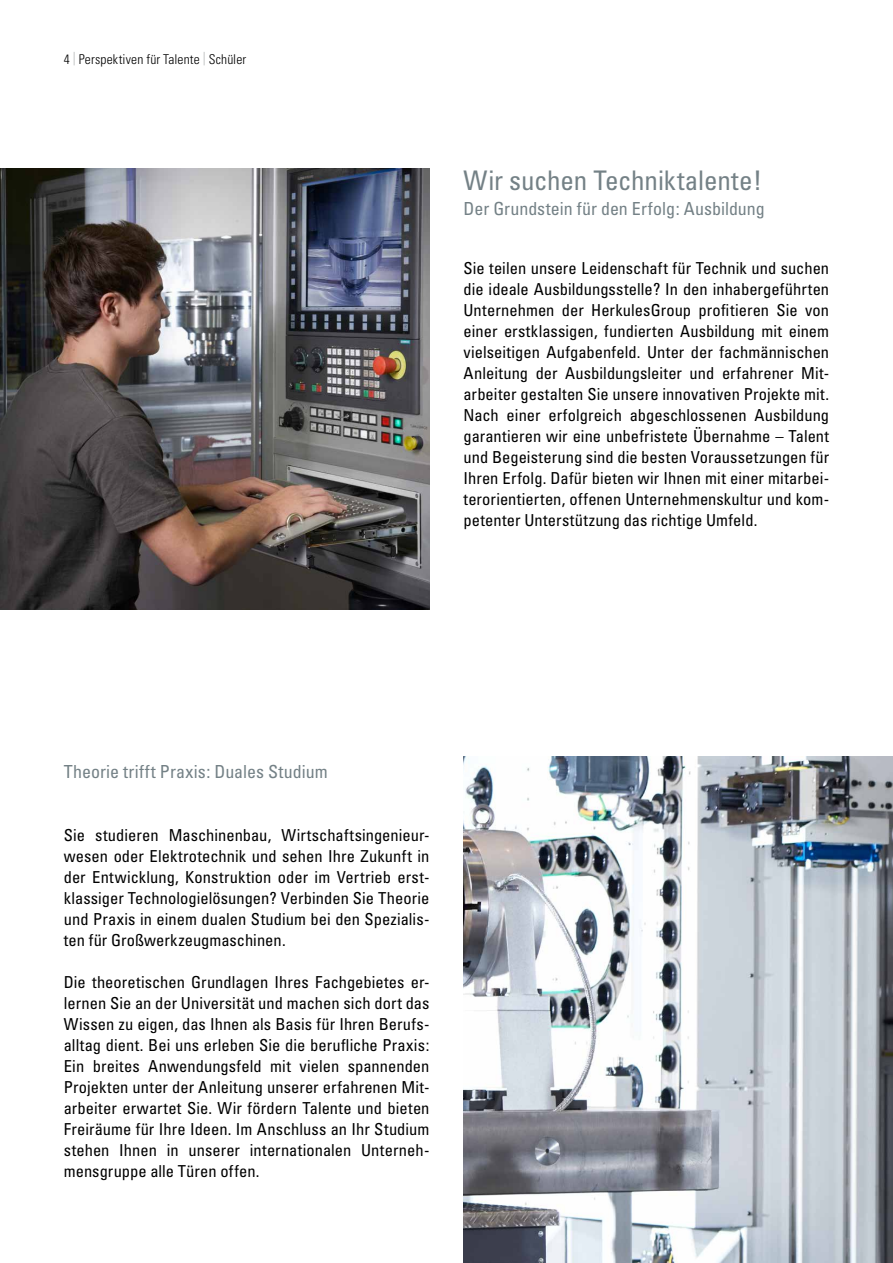
<style>
.page{position:relative;width:893px;height:1263px;background:#fff}
.page>*{position:absolute;margin:0;border:0;box-sizing:border-box;transform-origin:0 0}
.t1{font:condensed 27px "Univers";letter-spacing:-.005em;color:#748186}
.t2{font:condensed 18px "Univers";color:#748186}
.t3{font:condensed 16.5px/21px "Univers";letter-spacing:.005em;color:#000;text-align:justify}
.t4{font:300 condensed 13.5px "Univers";letter-spacing:.01em;color:#000}
.s1{color:#b1b4b4}
</style>
<div class="page">
<img style="left:0;top:169px;width:429px;height:441px">
<img style="left:463px;top:757px;width:430px;height:506px">
<p class="t4" style="left:64px;top:51px;width:184px">4 <span class="s1">|</span> Perspektiven für Talente <span class="s1">|</span> Schüler</p>
<h1 class="t1" style="left:463px;top:163px;width:300px">Wir suchen Techniktalente!</h1>
<p class="t2" style="left:463px;top:197px;width:303px">Der Grundstein für den Erfolg: Ausbildung</p>
<p class="t3" style="left:463px;top:257px;width:367px">Sie teilen unsere Leidenschaft für Technik und suchen die ideale Ausbildungsstelle? In den inhabergeführten Unternehmen der HerkulesGroup profitieren Sie von einer erstklassigen, fundierten Ausbildung mit einem vielseitigen Aufgabenfeld. Unter der fachmännischen Anleitung der Ausbildungsleiter und erfahrener Mit&shy;arbeiter gestalten Sie unsere innovativen Projekte mit.<br>Nach einer erfolgreich abgeschlossenen Ausbildung garantieren wir eine unbefristete Übernahme – Talent und Begeisterung sind die besten Voraussetzungen für Ihren Erfolg. Dafür bieten wir Ihnen mit einer mitarbei&shy;terorientierten, offenen Unternehmenskultur und kom&shy;petenter Unterstützung das richtige Umfeld.</p>
<p class="t2" style="left:64px;top:761px;width:265px">Theorie trifft Praxis: Duales Studium</p>
<p class="t3" style="left:64px;top:824px;width:367px">Sie studieren Maschinenbau, Wirtschaftsingenieur&shy;wesen oder Elektrotechnik und sehen Ihre Zukunft in der Entwicklung, Konstruktion oder im Vertrieb erst&shy;klassiger Technologielösungen? Verbinden Sie Theorie und Praxis in einem dualen Studium bei den Spezialis&shy;ten für Großwerkzeugmaschinen.</p>
<p class="t3" style="left:64px;top:971px;width:367px">Die theoretischen Grundlagen Ihres Fachgebietes er&shy;lernen Sie an der Universität und machen sich dort das Wissen zu eigen, das Ihnen als Basis für Ihren Berufs&shy;alltag dient. Bei uns erleben Sie die berufliche Praxis:<br>Ein breites Anwendungsfeld mit vielen spannenden Projekten unter der Anleitung unserer erfahrenen Mit&shy;arbeiter erwartet Sie. Wir fördern Talente und bieten Freiräume für Ihre Ideen. Im Anschluss an Ihr Studium stehen Ihnen in unserer internationalen Unterneh&shy;mensgruppe alle Türen offen.</p>
</div>
